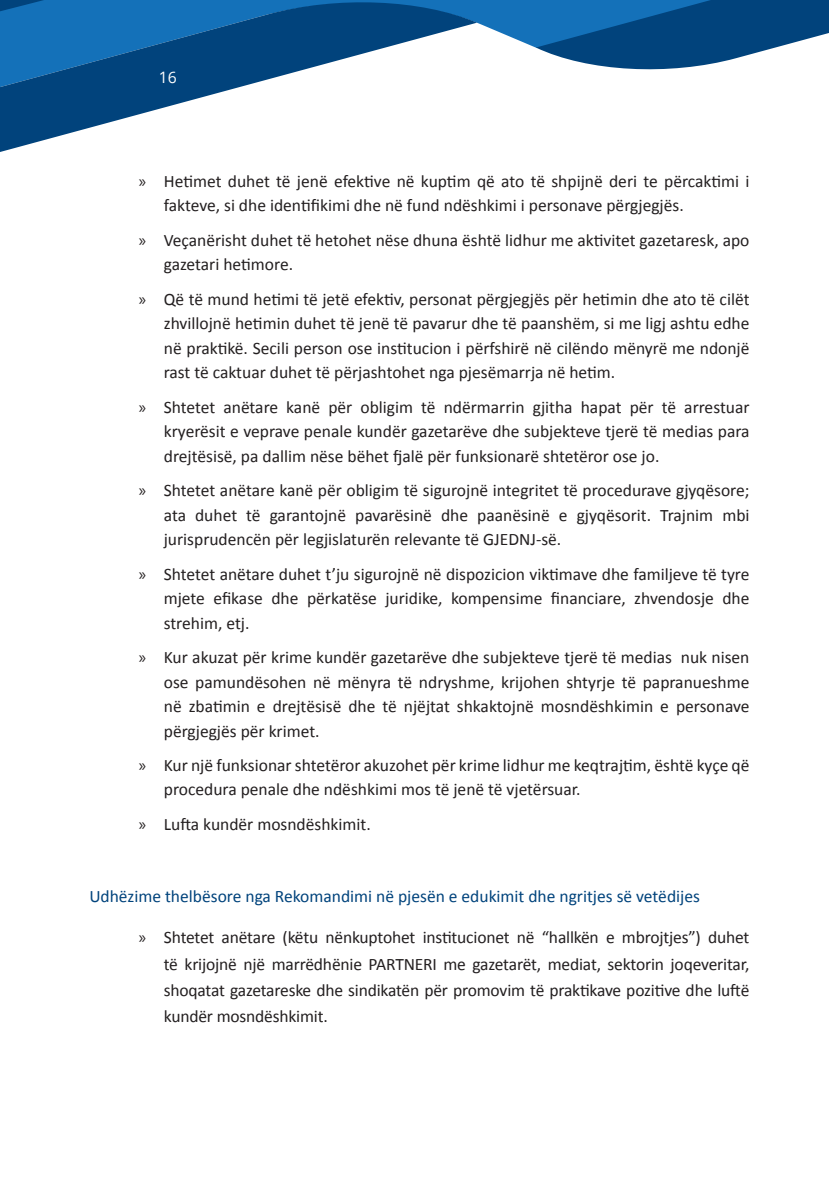
<style>
.page{position:relative;width:829px;height:1186px;background:#fff}
.page>*{position:absolute;margin:0;border:0;box-sizing:border-box;transform-origin:0 0}
.t1{font:17.5px/24.5px "Calibri";color:#231f20;text-align:justify}
.t2{font:17.5px "Calibri";color:#01437c}
.t3{font:15.75px "Open Sans";color:#fff}
.s1{font-family:"Myriad Pro"}
</style>
<div class="page">
<svg style="left:477px;top:0;width:59px;height:48px;fill:#1471b9"></svg>
<svg style="left:0;top:0;width:477px;height:152px"></svg>
<svg style="left:536px;top:0;width:292px;height:70px"></svg>
<div style="left:0;top:0;width:184px;height:31px;background:#1471b9"></div>
<p class="t3" style="left:159px;top:67px;width:20px">16</p>
<p class="t1" style="left:164px;top:169px;width:587px;text-indent:-25px"><span class="s1">»</span> Hetimet duhet të jenë efektive në kuptim që ato të shpijnë deri te përcaktimi i fakteve, si dhe identifikimi dhe në fund ndëshkimi i personave përgjegjës.</p>
<p class="t1" style="left:164px;top:228px;width:587px;text-indent:-25px"><span class="s1">»</span> Veçanërisht duhet të hetohet nëse dhuna është lidhur me aktivitet gazetaresk, apo gazetari hetimore.</p>
<p class="t1" style="left:164px;top:287px;width:587px;text-indent:-25px"><span class="s1">»</span> Që të mund hetimi të jetë efektiv, personat përgjegjës për hetimin dhe ato të cilët zhvillojnë hetimin duhet të jenë të pavarur dhe të paanshëm, si me ligj ashtu edhe në praktikë. Secili person ose institucion i përfshirë në cilëndo mënyrë me ndonjë rast të caktuar duhet të përjashtohet nga pjesëmarrja në hetim.</p>
<p class="t1" style="left:164px;top:395px;width:587px;text-indent:-25px"><span class="s1">»</span> Shtetet anëtare kanë për obligim të ndërmarrin gjitha hapat për të arrestuar kryerësit e veprave penale kundër gazetarëve dhe subjekteve tjerë të medias para drejtësisë, pa dallim nëse bëhet fjalë për funksionarë shtetëror ose jo.</p>
<p class="t1" style="left:164px;top:478px;width:587px;text-indent:-25px"><span class="s1">»</span> Shtetet anëtare kanë për obligim të sigurojnë integritet të procedurave gjyqësore; ata duhet të garantojnë pavarësinë dhe paanësinë e gjyqësorit. Trajnim mbi jurisprudencën për legjislaturën relevante të GJEDNJ-së.</p>
<p class="t1" style="left:164px;top:561px;width:587px;text-indent:-25px"><span class="s1">»</span> Shtetet anëtare duhet t’ju sigurojnë në dispozicion viktimave dhe familjeve të tyre mjete efikase dhe përkatëse juridike, kompensime financiare, zhvendosje dhe strehim, etj.</p>
<p class="t1" style="left:164px;top:645px;width:587px;text-indent:-25px"><span class="s1">»</span> Kur akuzat për krime kundër gazetarëve dhe subjekteve tjerë të medias nuk nisen ose pamundësohen në mënyra të ndryshme, krijohen shtyrje të papranueshme në zbatimin e drejtësisë dhe të njëjtat shkaktojnë mosndëshkimin e personave përgjegjës për krimet.</p>
<p class="t1" style="left:164px;top:753px;width:587px;text-indent:-25px"><span class="s1">»</span> Kur një funksionar shtetëror akuzohet për krime lidhur me keqtrajtim, është kyçe që procedura penale dhe ndëshkimi mos të jenë të vjetërsuar.</p>
<p class="t1" style="left:139px;top:812px;width:233px"><span class="s1">»</span> Lufta kundër mosndëshkimit.</p>
<p class="t2" style="left:89px;top:885px;width:612px">Udhëzime thelbësore nga Rekomandimi në pjesën e edukimit dhe ngritjes së vetëdijes</p>
<p class="t1" style="left:164px;top:924px;width:587px;line-height:26.2px;text-indent:-25px"><span class="s1">»</span> Shtetet anëtare (këtu nënkuptohet institucionet në “hallkën e mbrojtjes”) duhet të krijojnë një marrëdhënie PARTNERI me gazetarët, mediat, sektorin joqeveritar, shoqatat gazetareske dhe sindikatën për promovim të praktikave pozitive dhe luftë kundër mosndëshkimit.</p>
</div>
